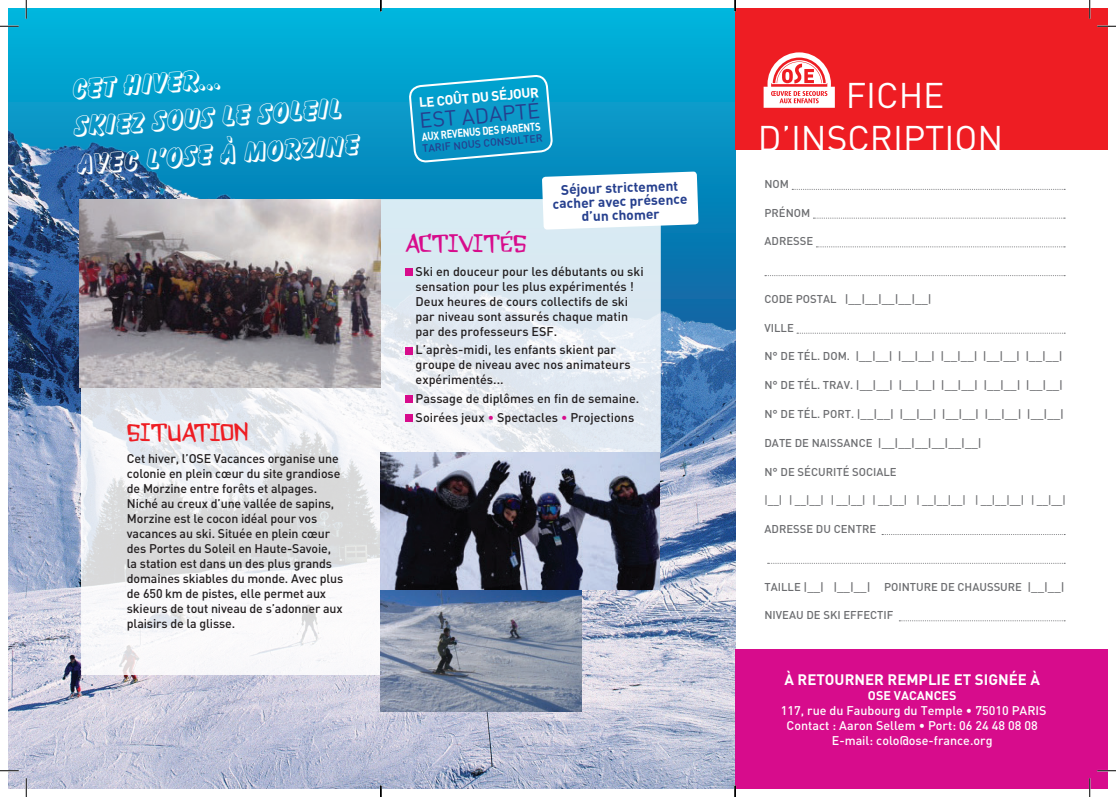
<style>
.page{position:relative;width:1116px;height:797px;background:#fff}
.page>*{position:absolute;margin:0;border:0;box-sizing:border-box;transform-origin:0 0}
.t1{font:35.25px "DINVAINS";color:#fff}
.t2{font:31.25px/37.5px "Balloon Dro Sha D";color:#fff}
.t3{font:25px "Frathouse";letter-spacing:-.02em;color:#ee1d23}
.t4{font:25px "Frathouse";letter-spacing:-.03em;color:#d70c8c}
.t5{font:21.38px "DINVAINS";color:#253f8e}
.t6{font:700 15px "DINVAINS";color:#fff}
.t7{font:700 13.75px/13.8px "DINVAINS";color:#253f8e;text-align:center}
.t8{font:700 13.5px "DINVAINS";color:#fff}
.t9{font:500 12.5px/15px "DINVAINS";letter-spacing:-.01em;color:#231f20}
.t10{font:500 12.5px "DINVAINS";color:#fff}
.t11{font:700 12.5px "DINVAINS";color:#fff}
.t12{font:500 11.25px "DINVAINS";color:#6c6d70}
.t13{font:500 11.25px "DINVAINS";color:#6c6d70;scale:.87 1}
.t14{font:700 11.25px "DINVAINS";color:#fff;scale:.84 1}
.t15{font:500 10.5px "DINVAINS";color:#253f8e}
.s1{color:#d70c8c}
</style>
<div class="page">
<div style="left:9px;top:9px;width:726px;height:464px;background:linear-gradient(to right,#00a8d3,#00b2da)"></div>
<img style="left:9px;top:96px;width:726px;height:692px">
<div style="left:735px;top:9px;width:372px;height:141px;background:#ee1d23"></div>
<div style="left:735px;top:649px;width:372px;height:139px;background:#d70c8c"></div>
<svg style="left:792px;top:189px;width:273px;height:1px"></svg>
<svg style="left:813px;top:218px;width:252px;height:1px"></svg>
<svg style="left:816px;top:246px;width:249px;height:1px"></svg>
<svg style="left:765px;top:275px;width:300px;height:1px"></svg>
<svg style="left:797px;top:333px;width:268px;height:1px"></svg>
<svg style="left:882px;top:534px;width:183px;height:1px"></svg>
<svg style="left:767px;top:563px;width:298px;height:1px"></svg>
<svg style="left:899px;top:620px;width:166px;height:1px"></svg>
<svg style="left:763px;top:52px;width:71px;height:56px"></svg>
<svg style="left:81px;top:388px;width:300px;height:287px"></svg>
<svg style="left:381px;top:199px;width:280px;height:254px;fill:#dfe9f2"></svg>
<div style="left:405px;top:269px;width:7px;height:7px;background:#d70c8c"></div>
<div style="left:405px;top:347px;width:7px;height:7px;background:#d70c8c"></div>
<div style="left:405px;top:396px;width:7px;height:7px;background:#d70c8c"></div>
<div style="left:405px;top:414px;width:7px;height:7px;background:#d70c8c"></div>
<img style="left:381px;top:452px;width:279px;height:138px">
<img style="left:381px;top:591px;width:200px;height:120px">
<img style="left:79px;top:199px;width:302px;height:189px">
<svg style="left:409px;top:40px;width:289px;height:190px"></svg>
<svg style="left:0;top:25px;width:19px;height:2px"></svg>
<svg style="left:1097px;top:25px;width:18px;height:2px"></svg>
<svg style="left:0;top:770px;width:19px;height:1px"></svg>
<svg style="left:1097px;top:770px;width:18px;height:1px"></svg>
<svg style="left:25px;top:0;width:2px;height:19px"></svg>
<svg style="left:25px;top:778px;width:2px;height:19px"></svg>
<svg style="left:1088px;top:0;width:2px;height:19px"></svg>
<svg style="left:1088px;top:778px;width:2px;height:19px"></svg>
<svg style="left:380px;top:785px;width:1px;height:12px"></svg>
<svg style="left:734px;top:0;width:2px;height:11px"></svg>
<svg style="left:734px;top:785px;width:2px;height:12px"></svg>
<h2 class="t2" style="left:71px;top:70px;width:284px;rotate:-4deg">CET HIVER...<br>SKIEZ SOUS LE SOLEIL<br>AVEC L’OSE à morzine</h2>
<h3 class="t3" style="left:127px;top:415px;width:123px">SITUATION</h3>
<p class="t9" style="left:127px;top:451px;width:218px">Cet hiver, l’OSE Vacances organise une colonie en plein cœur du site grandiose de Morzine entre forêts et alpages.<br>Niché au creux d’une vallée de sapins, Morzine est le cocon idéal pour vos vacances au ski. Située en plein cœur des Portes du Soleil en Haute-Savoie, la station est dans un des plus grands domaines skiables du monde. Avec plus de 650 km de pistes, elle permet aux skieurs de tout niveau de s’adonner aux plaisirs de la glisse.</p>
<p class="t8" style="left:418px;top:94px;width:112px;rotate:-5deg">LE COÛT DU SÉJOUR</p>
<h3 class="t5" style="left:418px;top:107px;width:121px;rotate:-5deg">est adapté</h3>
<p class="t14" style="left:421px;top:129px;width:50px;rotate:-5deg">AUX REVENUS</p>
<p class="t14" style="left:482px;top:124px;width:37px;rotate:-5deg">DES PARENTS</p>
<p class="t15" style="left:422px;top:142px;width:8px;rotate:-5deg">TARIF</p>
<p class="t15" style="left:453px;top:139px;width:60px;rotate:-5deg">NOUS CONSULTER</p>
<p class="t7" style="left:552px;top:182px;width:136px;rotate:-2deg">SÉJOUR STRICTEMENT<br>CACHER AVEC PRÉSENCE<br>D’UN CHOMER</p>
<h3 class="t4" style="left:405px;top:226px;width:122px">ACTIVITés</h3>
<p class="t9" style="left:415px;top:263px;width:229px">Ski en douceur pour les débutants ou ski sensation pour les plus expérimentés !<br>Deux heures de cours collectifs de ski par niveau sont assurés chaque matin par des professeurs ESF.</p>
<p class="t9" style="left:415px;top:342px;width:217px">L’après-midi, les enfants skient par groupe de niveau avec nos animateurs expérimentés...</p>
<p class="t9" style="left:415px;top:389px;width:225px;line-height:18.5px">Passage de diplômes en fin de semaine.<br>Soirées jeux <span class="s1">•</span> Spectacles <span class="s1">•</span> Projections</p>
<h1 class="t1" style="left:845px;top:73px;width:94px">FICHE</h1>
<h1 class="t1" style="left:758px;top:116px;width:52px">d’INSCRI</h1>
<h1 class="t1" style="left:903px;top:116px;width:42px">PTION</h1>
<p class="t12" style="left:764px;top:176px;width:26px">NOM</p>
<p class="t12" style="left:764px;top:205px;width:47px">PRéNOM</p>
<p class="t12" style="left:764px;top:234px;width:8px">ADRESSE</p>
<p class="t12" style="left:764px;top:291px;width:54px">CODE POSTAL</p>
<p class="t12" style="left:844px;top:291px;width:89px">|__|__|__|__|__|</p>
<p class="t12" style="left:764px;top:320px;width:7px">VILLE</p>
<p class="t12" style="left:764px;top:349px;width:300px">N° de tél. DOM. |__|__| |__|__| |__|__| |__|__| |__|__|</p>
<p class="t12" style="left:764px;top:378px;width:300px">N° de tél. trav. |__|__| |__|__| |__|__| |__|__| |__|__|</p>
<p class="t12" style="left:764px;top:407px;width:301px">N° de tél. PORT. |__|__| |__|__| |__|__| |__|__| |__|__|</p>
<p class="t12" style="left:764px;top:435px;width:8px">DATE</p>
<p class="t12" style="left:794px;top:435px;width:33px">DE NAISSA</p>
<p class="t12" style="left:850px;top:435px;width:133px">NCE |__|__|__|__|__|__|</p>
<p class="t12" style="left:764px;top:464px;width:134px">N° de sécurité sociale</p>
<p class="t13" style="left:764px;top:493px;width:348px">|__| | __|__| | __|__| | __|__| | __|__|__| | __|__|__| | __|__|</p>
<p class="t12" style="left:764px;top:521px;width:113px">adresse du centre</p>
<p class="t12" style="left:764px;top:579px;width:301px">taille |__| |__|__| pointure de chaussure |__|__|</p>
<p class="t12" style="left:764px;top:608px;width:130px">n iveau de ski effectif</p>
<p class="t6" style="left:784px;top:669px;width:23px">À RET</p>
<p class="t6" style="left:825px;top:669px;width:21px">OURNER</p>
<p class="t6" style="left:887px;top:669px;width:11px">REM</p>
<p class="t6" style="left:918px;top:669px;width:123px">PLIE ET SIGNÉE À</p>
<p class="t11" style="left:868px;top:687px;width:42px">OSE VACANCES</p>
<p class="t10" style="left:780px;top:702px;width:239px">117, rue du Faubourg du Temple • 75010 PARIS</p>
<p class="t10" style="left:786px;top:717px;width:253px">Contact : Aaron Sellem • Port: 06 24 48 08 08</p>
<p class="t10" style="left:831px;top:732px;width:162px">E-mail: colo@ose-france.org</p>
</div>
